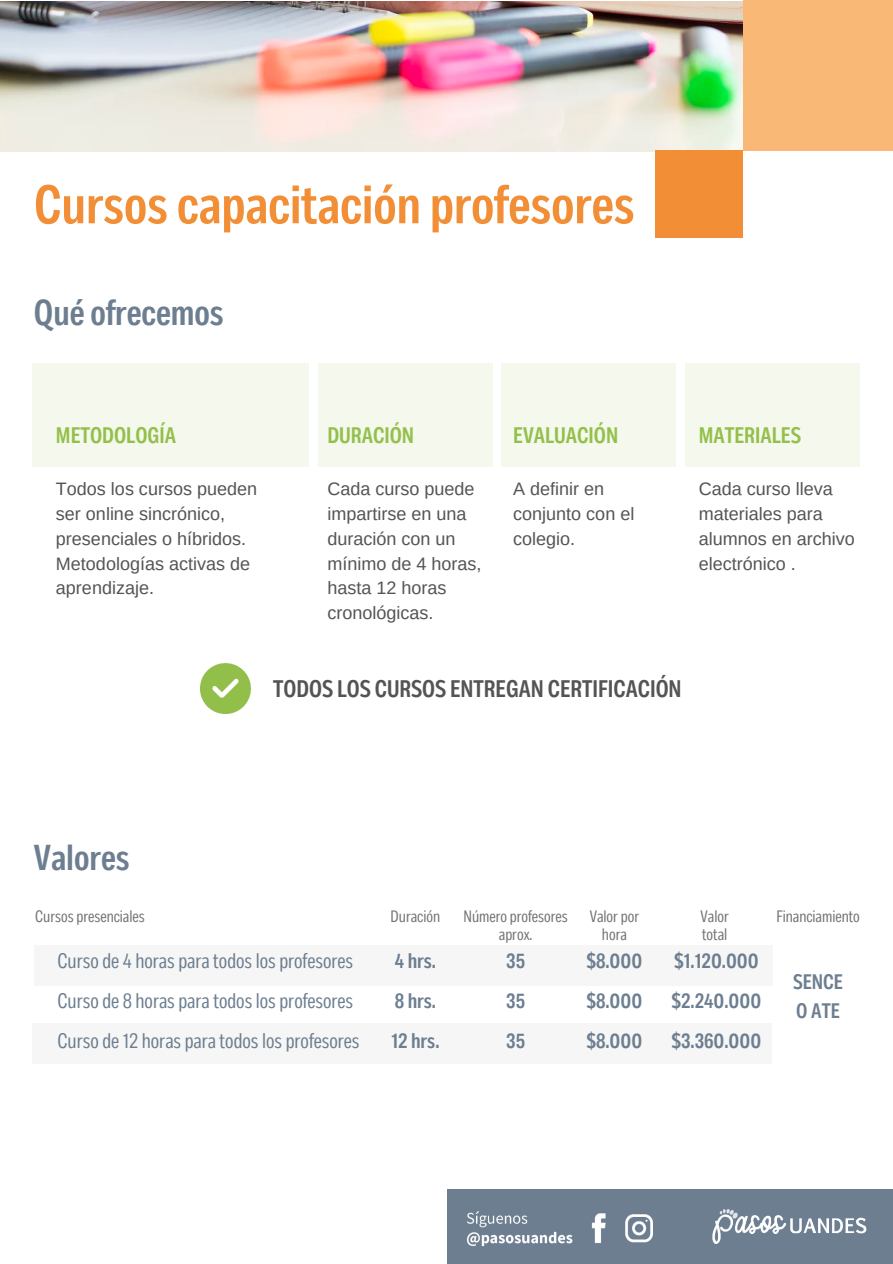
<style>
.page{position:relative;width:893px;height:1264px;background:#fff}
.page>*{position:absolute;margin:0;border:0;box-sizing:border-box;transform-origin:0 0}
.t1{font:700 54px "Body Text Slim";color:#f28f36}
.t2{font:700 36px "Body Text Slim";color:#6c7e90}
.t3{font:700 24px "Body Text Slim";color:#545454}
.t4{font:700 22.5px "Body Text Slim";color:#93c04a}
.t5{font:21px "Body Text Slim";color:#6c7e90}
.t6{font:700 21px/29.2px "Body Text Slim";color:#6c7e90}
.t7{font:18px/24.8px "Arimo";color:#545454}
.t8{font:16.5px/18px "Body Text Slim";color:#737373;text-align:center}
</style>
<div class="page">
<div style="left:447px;top:1188px;width:445px;height:75px;background:#6c7e90"></div>
<img style="left:467px;top:1211px;width:185px;height:36px">
<img style="left:712px;top:1209px;width:155px;height:35px">
<img style="left:0;top:1px;width:742px;height:150px">
<div style="left:655px;top:151px;width:87px;height:87px;background:#f28f36"></div>
<div style="left:742px;top:0;width:150px;height:151px;background:#f9b875"></div>
<div style="left:33px;top:362px;width:276px;height:104px;background:#f4f8ed"></div>
<div style="left:318px;top:362px;width:174px;height:104px;background:#f4f8ed"></div>
<div style="left:501px;top:362px;width:175px;height:104px;background:#f4f8ed"></div>
<div style="left:685px;top:362px;width:174px;height:104px;background:#f4f8ed"></div>
<img style="left:201px;top:664px;width:49px;height:49px">
<div style="left:34px;top:945px;width:738px;height:40px;background:#f6f6f6"></div>
<div style="left:33px;top:1022px;width:739px;height:41px;background:#f6f6f6"></div>
<p class="t1" style="left:34px;top:173px;width:602px">Cursos capacitación profesores</p>
<p class="t2" style="left:34px;top:291px;width:191px">Qué ofrecemos</p>
<p class="t4" style="left:56px;top:422px;width:121px">METODOLOGÍA</p>
<p class="t7" style="left:56px;top:476px;width:203px">Todos los cursos pueden ser online sincrónico, presenciales o híbridos.</p>
<p class="t7" style="left:56px;top:551px;width:196px">Metodologías activas de aprendizaje.</p>
<p class="t4" style="left:327px;top:422px;width:88px">DURACIÓN</p>
<p class="t4" style="left:513px;top:422px;width:106px">EVALUACIÓN</p>
<p class="t4" style="left:698px;top:422px;width:104px">MATERIALES</p>
<p class="t7" style="left:327px;top:476px;width:155px">Cada curso puede impartirse en una duración con un mínimo de 4 horas, hasta 12 horas cronológicas.</p>
<p class="t7" style="left:513px;top:476px;width:123px">A definir en conjunto con el colegio.</p>
<p class="t7" style="left:698px;top:476px;width:158px">Cada curso lleva materiales para alumnos en archivo electrónico .</p>
<p class="t3" style="left:273px;top:674px;width:410px">TODOS LOS CURSOS ENTREGAN CERTIFICACIÓN</p>
<p class="t2" style="left:34px;top:836px;width:97px">Valores</p>
<p class="t8" style="left:390px;top:908px;width:51px">Duración</p>
<p class="t8" style="left:463px;top:908px;width:106px">Número profesores aprox.</p>
<p class="t8" style="left:35px;top:908px;width:111px">Cursos presenciales</p>
<p class="t8" style="left:589px;top:908px;width:51px">Valor por hora</p>
<p class="t8" style="left:700px;top:908px;width:30px;text-align:left">Valor total</p>
<p class="t8" style="left:776px;top:908px;width:85px">Financiamiento</p>
<p class="t5" style="left:57px;top:949px;width:297px">Curso de 4 horas para todos los profesores</p>
<p class="t5" style="left:57px;top:988px;width:297px">Curso de 8 horas para todos los profesores</p>
<p class="t5" style="left:57px;top:1028px;width:303px">Curso de 12 horas para todos los profesores</p>
<p class="t6" style="left:395px;top:948px;width:43px">4 hrs.</p>
<p class="t6" style="left:394px;top:987px;width:43px">8 hrs.</p>
<p class="t6" style="left:391px;top:1027px;width:50px">12 hrs.</p>
<p class="t6" style="left:506px;top:948px;width:20px">35</p>
<p class="t6" style="left:506px;top:987px;width:20px">35</p>
<p class="t6" style="left:506px;top:1027px;width:20px">35</p>
<p class="t6" style="left:586px;top:948px;width:57px">$8.000</p>
<p class="t6" style="left:674px;top:948px;width:86px">$1.120.000</p>
<p class="t6" style="left:671px;top:987px;width:91px">$2.240.000</p>
<p class="t6" style="left:671px;top:1027px;width:91px">$3.360.000</p>
<p class="t6" style="left:586px;top:987px;width:57px">$8.000</p>
<p class="t6" style="left:586px;top:1027px;width:57px">$8.000</p>
<p class="t6" style="left:793px;top:968px;width:52px">SENCE<br>O ATE</p>
</div>
